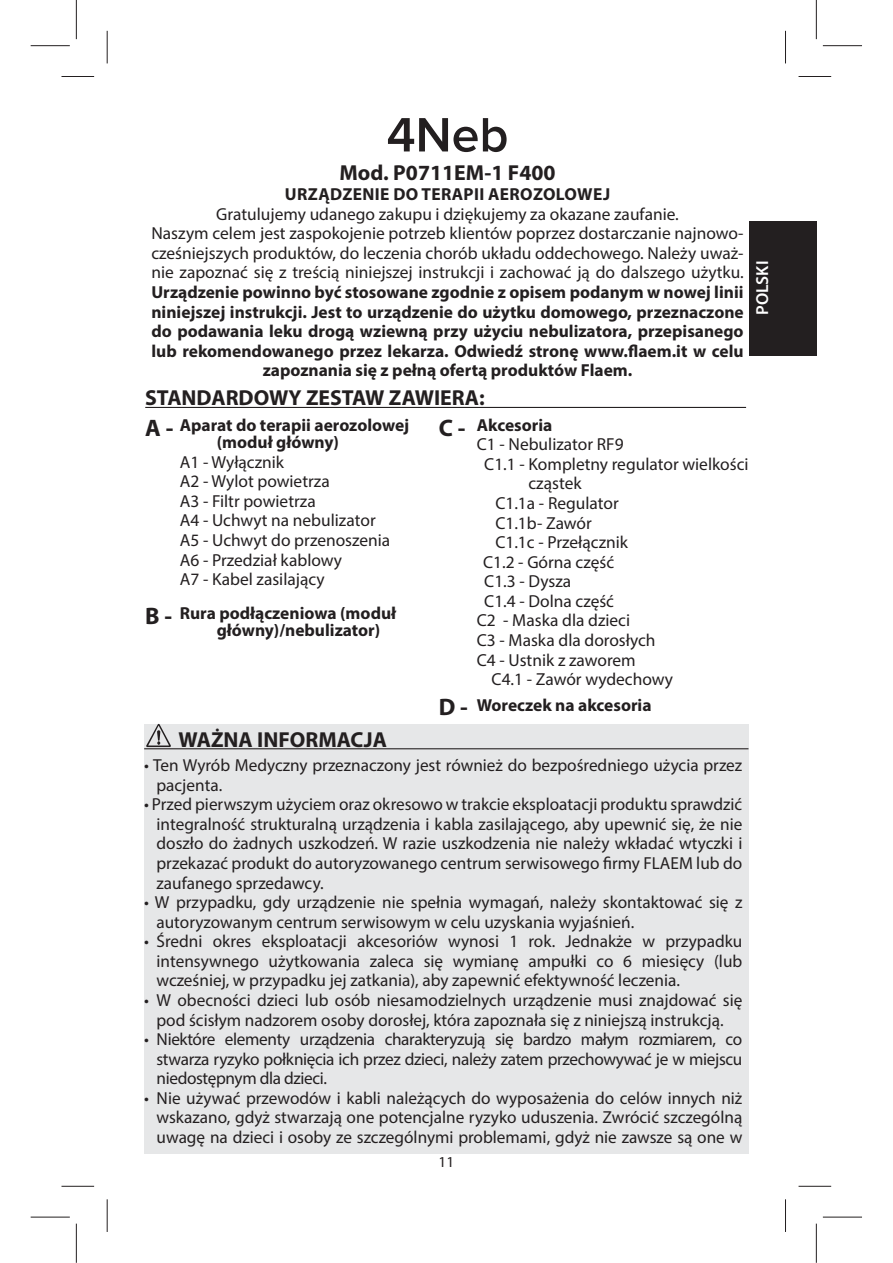
<style>
.page{position:relative;width:893px;height:1263px;background:#fff}
.page>*{position:absolute;margin:0;border:0;box-sizing:border-box;transform-origin:0 0}
.t1{font:600 50.1px "Proxima Nova";color:#231f20}
.t2{font:700 21.75px "Myriad Pro";color:#231f20}
.t3{font:17.4px/19.6px "Myriad Pro";color:#231f20;text-align:justify}
.t4{font:700 17.4px/19.6px "Myriad Pro";color:#231f20;text-align:center}
.t5{font:700 17.4px "Myriad Pro";letter-spacing:.02em;color:#231f20}
.t6{font:600 17.4px "Myriad Pro";color:#fff}
.t7{font:15.3px "Myriad Pro";color:#231f20}
.s1{font-size:24px}
</style>
<div class="page">
<div style="left:144px;top:724px;width:604px;height:28px;background:#e6e7e8"></div>
<hr style="left:144px;top:748px;width:604px;height:1px;background:#231f20">
<div style="left:144px;top:752px;width:604px;height:43px;background:#e6e7e8"></div>
<div style="left:144px;top:791px;width:604px;height:108px;background:#e6e7e8"></div>
<div style="left:144px;top:889px;width:604px;height:43px;background:#e6e7e8"></div>
<div style="left:144px;top:928px;width:604px;height:69px;background:#e6e7e8"></div>
<div style="left:144px;top:987px;width:604px;height:49px;background:#e6e7e8"></div>
<div style="left:144px;top:1026px;width:604px;height:69px;background:#e6e7e8"></div>
<div style="left:144px;top:1085px;width:604px;height:69px;background:#e6e7e8"></div>
<hr style="left:145px;top:407px;width:601px;height:1px;background:#231f20">
<svg style="left:146px;top:724px;width:25px;height:23px"></svg>
<div style="left:749px;top:221px;width:67px;height:135px;background:#231f20"></div>
<hr style="left:61px;top:76px;width:33px;height:1px;background:#231f20">
<hr style="left:798px;top:76px;width:33px;height:1px;background:#231f20">
<hr style="left:61px;top:1186px;width:33px;height:1px;background:#231f20">
<hr style="left:798px;top:1186px;width:33px;height:1px;background:#231f20">
<hr style="left:107px;top:31px;width:1px;height:32px;background:#231f20">
<hr style="left:107px;top:1199px;width:1px;height:33px;background:#231f20">
<hr style="left:785px;top:31px;width:1px;height:32px;background:#231f20">
<hr style="left:785px;top:1199px;width:1px;height:33px;background:#231f20">
<hr style="left:31px;top:45px;width:39px;height:1px;background:#231f20">
<hr style="left:823px;top:45px;width:39px;height:1px;background:#231f20">
<hr style="left:31px;top:1217px;width:39px;height:1px;background:#231f20">
<hr style="left:823px;top:1217px;width:39px;height:1px;background:#231f20">
<hr style="left:76px;top:0;width:1px;height:39px;background:#231f20">
<hr style="left:76px;top:1224px;width:1px;height:39px;background:#231f20">
<hr style="left:816px;top:0;width:1px;height:39px;background:#231f20">
<hr style="left:816px;top:1224px;width:1px;height:39px;background:#231f20">
<h1 class="t1" style="left:386px;top:114px;width:123px">4Neb</h1>
<p class="t2" style="left:339px;top:165px;width:218px">Mod. P0711EM-1 F400</p>
<p class="t5" style="left:285px;top:188px;width:327px">URZĄDZENIE DO TERAPII AEROZOLOWEJ</p>
<p class="t3" style="left:151px;top:205px;width:594px;text-align:center">Gratulujemy udanego zakupu i dziękujemy za okazane zaufanie.<br>Naszym celem jest zaspokojenie potrzeb klientów poprzez dostarczanie najnowo&shy;cześniejszych produktów, do leczenia chorób układu oddechowego. Należy uważ&shy;nie zapoznać się z treścią niniejszej instrukcji i zachować ją do dalszego użytku.</p>
<p class="t4" style="left:151px;top:283px;width:594px">Urządzenie powinno być stosowane zgodnie z opisem podanym w nowej linii niniejszej instrukcji. Jest to urządzenie do użytku domowego, przeznaczone do podawania leku drogą wziewną przy użyciu nebulizatora, przepisanego lub rekomendowanego przez lekarza. Odwiedź stronę www.flaem.it w celu zapoznania się z pełną ofertą produktów Flaem.</p>
<p class="t2" style="left:145px;top:390px;width:341px">STANDARDOWY ZESTAW ZAWIERA:</p>
<p class="t4" style="left:145px;top:417px;width:265px;line-height:17.4px"><span class="s1">A -</span> Aparat do terapii aerozolowej (moduł główny)</p>
<p class="t3" style="left:180px;top:453px;width:212px;text-align:left">A1 - Wyłącznik<br>A2 - Wylot powietrza<br>A3 - Filtr powietrza<br>A4 - Uchwyt na nebulizator<br>A5 - Uchwyt do przenoszenia<br>A6 - Przedział kablowy<br>A7 - Kabel zasilający</p>
<p class="t4" style="left:439px;top:416px;width:115px"><span class="s1">C -</span> Akcesoria</p>
<p class="t3" style="left:477px;top:436px;width:148px">C1 - Nebulizator RF9</p>
<p class="t3" style="left:484px;top:455px;width:266px">C1.1 - Kompletny regulator wielkości</p>
<p class="t3" style="left:528px;top:475px;width:55px">cząstek</p>
<p class="t3" style="left:495px;top:494px;width:125px">C1.1a - Regulator</p>
<p class="t3" style="left:495px;top:514px;width:98px">C1.1b- Zawór</p>
<p class="t3" style="left:495px;top:534px;width:134px">C1.1c - Przełącznik</p>
<p class="t3" style="left:483px;top:553px;width:133px">C1.2 - Górna część</p>
<p class="t3" style="left:484px;top:573px;width:88px">C1.3 - Dysza</p>
<p class="t3" style="left:484px;top:592px;width:131px">C1.4 - Dolna część</p>
<p class="t3" style="left:477px;top:612px;width:155px">C2 - Maska dla dzieci</p>
<p class="t3" style="left:477px;top:631px;width:180px">C3 - Maska dla dorosłych</p>
<p class="t3" style="left:477px;top:651px;width:160px">C4 - Ustnik z zaworem</p>
<p class="t3" style="left:492px;top:671px;width:183px">C4.1 - Zawór wydechowy</p>
<p class="t4" style="left:217px;top:605px;width:181px;line-height:17.4px;text-align:left;text-indent:-72px"><span class="s1">B -</span> Rura podłączeniowa (moduł główny)/nebulizator)</p>
<p class="t4" style="left:439px;top:696px;width:214px"><span class="s1">D -</span> Woreczek na akcesoria</p>
<p class="t2" style="left:179px;top:731px;width:210px">WAŻNA INFORMACJA</p>
<p class="t3" style="left:156px;top:757px;width:587px;text-indent:-12px">• Ten Wyrób Medyczny przeznaczony jest również do bezpośredniego użycia przez pacjenta.</p>
<p class="t3" style="left:156px;top:796px;width:587px;text-indent:-12px">• Przed pierwszym użyciem oraz okresowo w trakcie eksploatacji produktu sprawdzić integralność strukturalną urządzenia i kabla zasilającego, aby upewnić się, że nie doszło do żadnych uszkodzeń. W razie uszkodzenia nie należy wkładać wtyczki i przekazać produkt do autoryzowanego centrum serwisowego firmy FLAEM lub do zaufanego sprzedawcy.</p>
<p class="t3" style="left:156px;top:894px;width:587px;text-indent:-12px">• W przypadku, gdy urządzenie nie spełnia wymagań, należy skontaktować się z autoryzowanym centrum serwisowym w celu uzyskania wyjaśnień.</p>
<p class="t3" style="left:156px;top:933px;width:587px;text-indent:-12px">• Średni okres eksploatacji akcesoriów wynosi 1 rok. Jednakże w przypadku intensywnego użytkowania zaleca się wymianę ampułki co 6 miesięcy (lub wcześniej, w przypadku jej zatkania), aby zapewnić efektywność leczenia.</p>
<p class="t3" style="left:144px;top:991px;width:600px;text-align:center">• W obecności dzieci lub osób niesamodzielnych urządzenie musi znajdować się pod ścisłym nadzorem osoby dorosłej, która zapoznała się z niniejszą instrukcją.</p>
<p class="t3" style="left:156px;top:1031px;width:587px;text-indent:-12px">• Niektóre elementy urządzenia charakteryzują się bardzo małym rozmiarem, co stwarza ryzyko połknięcia ich przez dzieci, należy zatem przechowywać je w miejscu niedostępnym dla dzieci.</p>
<p class="t3" style="left:156px;top:1089px;width:587px;text-indent:-12px">• Nie używać przewodów i kabli należących do wyposażenia do celów innych niż wskazano, gdyż stwarzają one potencjalne ryzyko uduszenia. Zwrócić szczególną uwagę na dzieci i osoby ze szczególnymi problemami, gdyż nie zawsze są one w</p>
<p class="t7" style="left:438px;top:1156px;width:17px">11</p>
<p class="t6" style="left:752px;top:315px;width:56px;rotate:-90deg">POLSKI</p>
</div>
